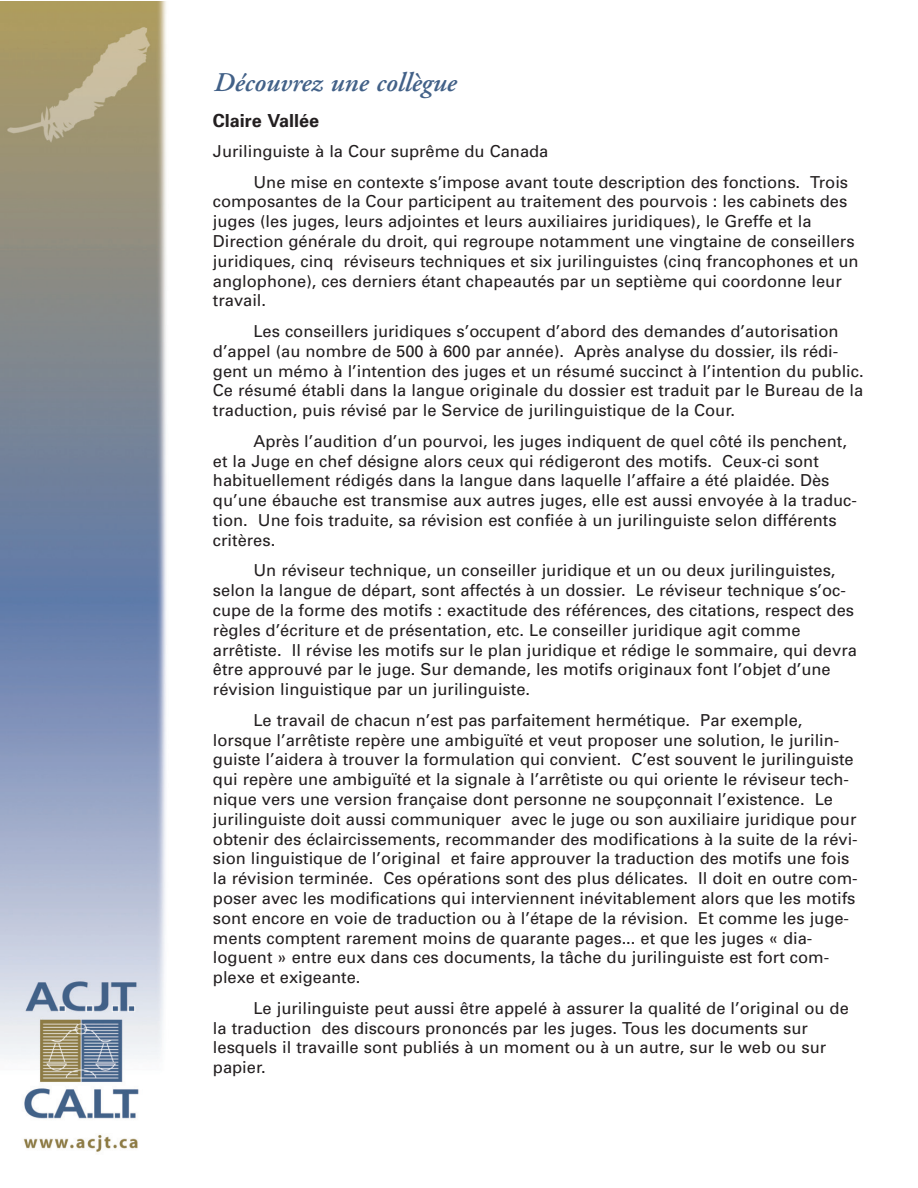
<style>
.page{position:relative;width:918px;height:1188px;background:#fff}
.page>*{position:absolute;margin:0;border:0;box-sizing:border-box;transform-origin:0 0}
.t1{font:italic 600 27px "Adobe Garamond";color:#426188}
.t2{font:700 18px "Univers";color:#231f20}
.t3{font:16.5px/19.8px "Univers";color:#231f20}
</style>
<div class="page">
<img style="left:0;top:2px;width:166px;height:1150px">
<h1 class="t1" style="left:213px;top:72px;width:244px">Découvrez une collègue</h1>
<p class="t2" style="left:213px;top:114px;width:108px">Claire Vallée</p>
<p class="t3" style="left:253px;top:137px;width:596px;line-height:30.6px;text-indent:-40px">Jurilinguiste à la Cour suprême du Canada<br>Une mise en contexte s’impose avant toute description des fonctions. Trois</p>
<p class="t3" style="left:213px;top:193px;width:647px">composantes de la Cour participent au traitement des pourvois : les cabinets des juges (les juges, leurs adjointes et leurs auxiliaires juridiques), le Greffe et la Direction générale du droit, qui regroupe notamment une vingtaine de conseillers juridiques, cinq réviseurs techniques et six jurilinguistes (cinq francophones et un anglophone), ces derniers étant chapeautés par un septième qui coordonne leur travail.</p>
<p class="t3" style="left:213px;top:323px;width:652px;text-indent:40px">Les conseillers juridiques s’occupent d’abord des demandes d’autorisation d’appel (au nombre de 500 à 600 par année). Après analyse du dossier, ils rédi&shy;gent un mémo à l’intention des juges et un résumé succinct à l’intention du public.<br>Ce résumé établi dans la langue originale du dossier est traduit par le Bureau de la traduction, puis révisé par le Service de jurilinguistique de la Cour.</p>
<p class="t3" style="left:213px;top:433px;width:646px;text-indent:40px">Après l’audition d’un pourvoi, les juges indiquent de quel côté ils penchent, et la Juge en chef désigne alors ceux qui rédigeront des motifs. Ceux-ci sont habituellement rédigés dans la langue dans laquelle l’affaire a été plaidée. Dès qu’une ébauche est transmise aux autres juges, elle est aussi envoyée à la traduc&shy;tion. Une fois traduite, sa révision est confiée à un jurilinguiste selon différents critères.</p>
<p class="t3" style="left:213px;top:562px;width:645px;text-indent:40px">Un réviseur technique, un conseiller juridique et un ou deux jurilinguistes, selon la langue de départ, sont affectés à un dossier. Le réviseur technique s’oc&shy;cupe de la forme des motifs : exactitude des références, des citations, respect des règles d’écriture et de présentation, etc. Le conseiller juridique agit comme arrêtiste. Il révise les motifs sur le plan juridique et rédige le sommaire, qui devra être approuvé par le juge. Sur demande, les motifs originaux font l’objet d’une révision linguistique par un jurilinguiste.</p>
<p class="t3" style="left:213px;top:712px;width:646px;text-indent:40px">Le travail de chacun n’est pas parfaitement hermétique. Par exemple, lorsque l’arrêtiste repère une ambiguïté et veut proposer une solution, le jurilin&shy;guiste l’aidera à trouver la formulation qui convient. C’est souvent le jurilinguiste qui repère une ambiguïté et la signale à l’arrêtiste ou qui oriente le réviseur tech&shy;nique vers une version française dont personne ne soupçonnait l’existence. Le jurilinguiste doit aussi communiquer avec le juge ou son auxiliaire juridique pour obtenir des éclaircissements, recommander des modifications à la suite de la révi&shy;sion linguistique de l’original et faire approuver la traduction des motifs une fois la révision terminée. Ces opérations sont des plus délicates. Il doit en outre com&shy;poser avec les modifications qui interviennent inévitablement alors que les motifs sont encore en voie de traduction ou à l’étape de la révision. Et comme les juge&shy;ments comptent rarement moins de quarante pages... et que les juges « dia&shy;loguent » entre eux dans ces documents, la tâche du jurilinguiste est fort com&shy;plexe et exigeante.</p>
<p class="t3" style="left:213px;top:1000px;width:637px;text-indent:40px">Le jurilinguiste peut aussi être appelé à assurer la qualité de l’original ou de la traduction des discours prononcés par les juges. Tous les documents sur lesquels il travaille sont publiés à un moment ou à un autre, sur le web ou sur papier.</p>
</div>
